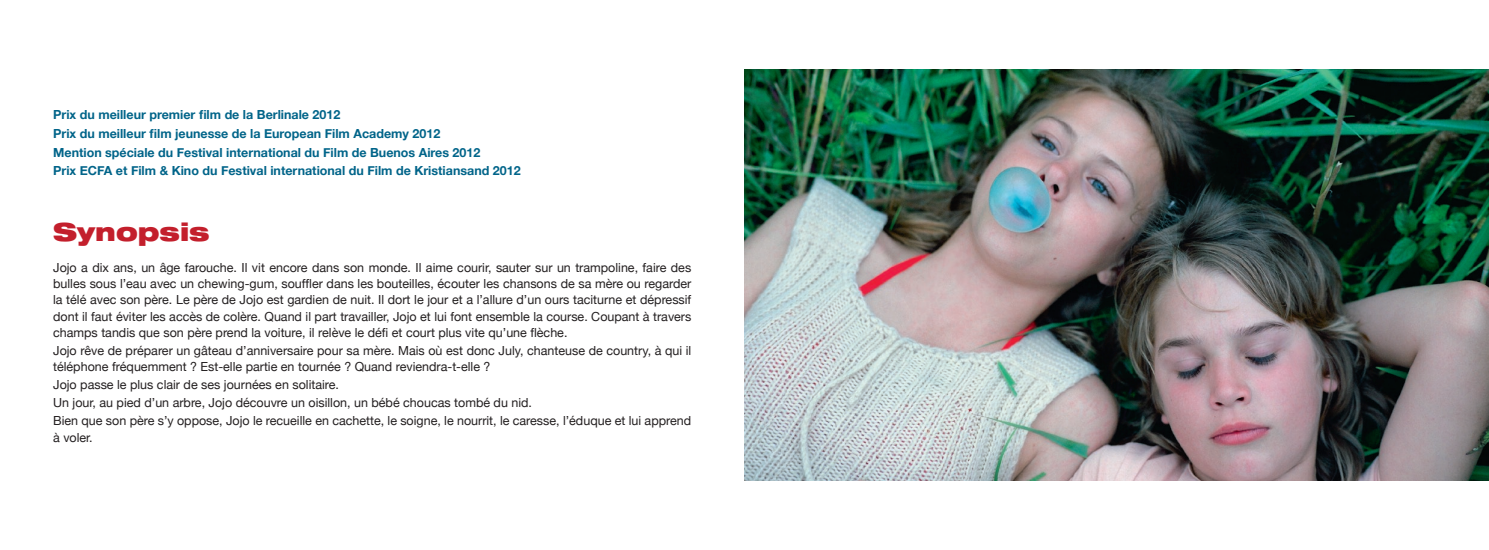
<style>
.page{position:relative;width:1489px;height:550px;background:#fff}
.page>*{position:absolute;margin:0;border:0;box-sizing:border-box;transform-origin:0 0}
.t1{font:900 expanded 25px "Helvetica Neue";color:#c31f2c}
.t2{font:12.5px/16.2px "Helvetica Neue";color:#231f20}
.t3{font:700 12.5px/18.8px "Helvetica Neue";color:#006489}
</style>
<div class="page">
<img style="left:744px;top:69px;width:744px;height:411px">
<p class="t3" style="left:53px;top:105px;width:469px">Prix du meilleur premier film de la Berlinale 2012<br>Prix du meilleur film jeunesse de la European Film Academy 2012<br>Mention spéciale du Festival international du Film de Buenos Aires 2012<br>Prix ECFA et Film &amp; Kino du Festival international du Film de Kristiansand 2012</p>
<h1 class="t1" style="left:53px;top:216px;width:158px">Synopsis</h1>
<p class="t2" style="left:53px;top:259px;width:639px;text-align:justify">Jojo a dix ans, un âge farouche. Il vit encore dans son monde. Il aime courir, sauter sur un trampoline, faire des bulles sous l’eau avec un chewing-gum, souffler dans les bouteilles, écouter les chansons de sa mère ou regarder la télé avec son père. Le père de Jojo est gardien de nuit. Il dort le jour et a l’allure d’un ours taciturne et dépressif dont il faut éviter les accès de colère. Quand il part travailler, Jojo et lui font ensemble la course. Coupant à travers champs tandis que son père prend la voiture, il relève le défi et court plus vite qu’une flèche.</p>
<p class="t2" style="left:53px;top:342px;width:639px">Jojo rêve de préparer un gâteau d’anniversaire pour sa mère. Mais où est donc July, chanteuse de country, à qui il téléphone fréquemment ? Est-elle partie en tournée ? Quand reviendra-t-elle ?</p>
<p class="t2" style="left:53px;top:375px;width:639px;line-height:18px">Jojo passe le plus clair de ses journées en solitaire.<br>Un jour, au pied d’un arbre, Jojo découvre un oisillon, un bébé choucas tombé du nid.<br>Bien que son père s’y oppose, Jojo le recueille en cachette, le soigne, le nourrit, le caresse, l’éduque et lui apprend</p>
<p class="t2" style="left:53px;top:428px;width:41px">à voler.</p>
</div>
